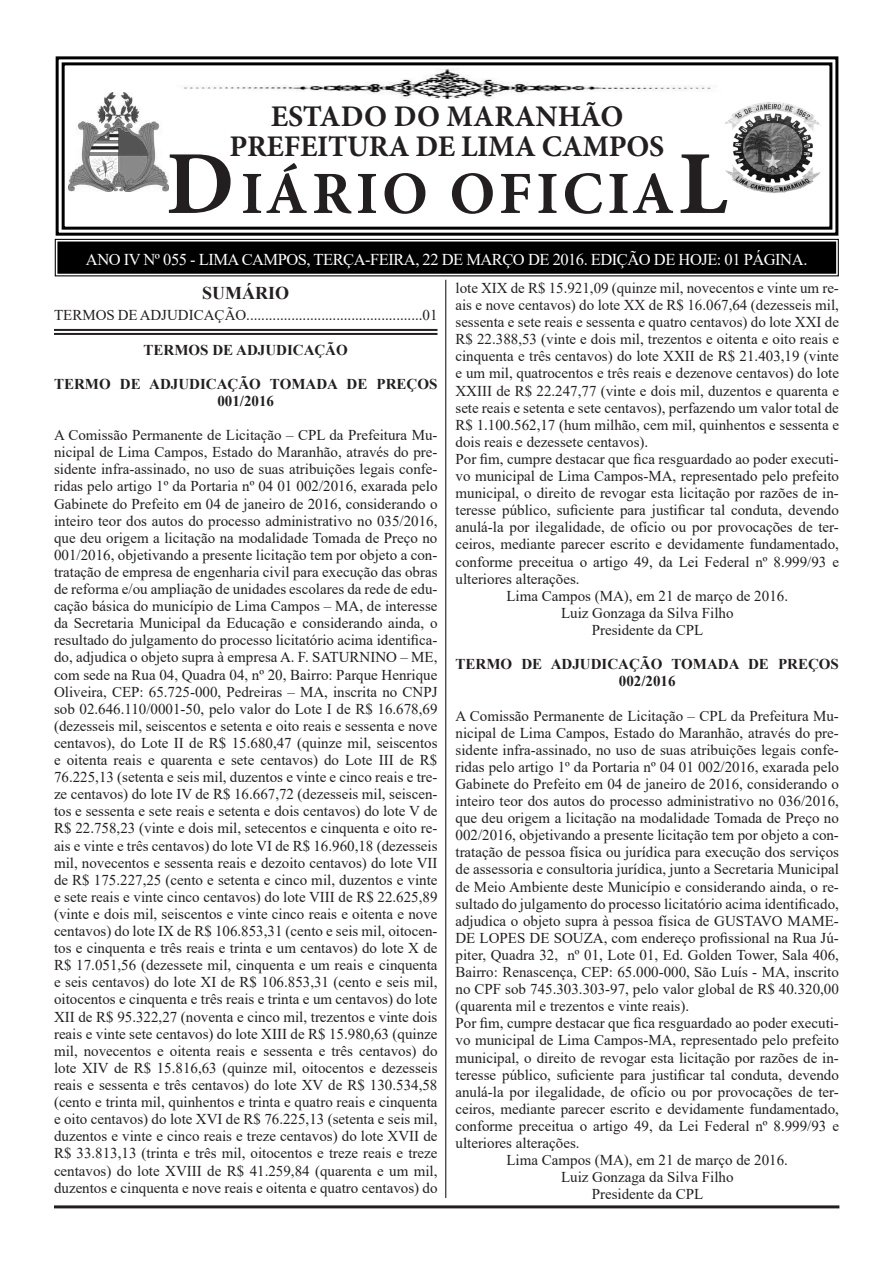
<style>
.page{position:relative;width:893px;height:1263px;background:#fff}
.page>*{position:absolute;margin:0;border:0;box-sizing:border-box;transform-origin:0 0}
.t1{font:700 60px "Minion Pro";letter-spacing:.06em;color:#231f20}
.t2{font:700 30px "Minion Pro";letter-spacing:-.01em;color:#231f20}
.t3{font:700 18px "Times New Roman";color:#231f20}
.t4{font:16.5px "Times New Roman";letter-spacing:-.03em;color:#fff}
.t5{font:15px/17.1px "Times New Roman";color:#231f20;text-align:justify}
.t6{font:700 15px/17.1px "Times New Roman";color:#231f20;text-align:center}
.s1{font-size:90px}
</style>
<div class="page">
<svg style="left:55px;top:56px;width:784px;height:180px"></svg>
<div style="left:62px;top:62px;width:770px;height:168px;border:3px solid #000"></div>
<svg style="left:54px;top:238px;width:785px;height:39px;background:#242424"></svg>
<div style="left:57px;top:241px;width:779px;height:33px;border:2px solid #000"></div>
<div style="left:61px;top:245px;width:771px;height:25px;border:1px solid #000"></div>
<img style="left:717px;top:97px;width:108px;height:103px">
<hr style="left:54px;top:1205px;width:785px;height:3px;background:#231f20">
<img style="left:68px;top:93px;width:101px;height:98px">
<img style="left:170px;top:69px;width:552px;height:30px">
<hr style="left:54px;top:329px;width:383px;height:2px;background:#231f20">
<hr style="left:54px;top:333px;width:383px;height:2px;background:#231f20">
<hr style="left:445px;top:280px;width:1px;height:918px;background:#231f20">
<p class="t2" style="left:271px;top:95px;width:354px">ESTADO DO MARANHÃO</p>
<p class="t2" style="left:230px;top:125px;width:436px">PREFEITURA DE LIMA CAMPOS</p>
<p class="t1" style="left:166px;top:151px;width:563px"><span class="s1">D</span>IÁRIO OFICIA<span class="s1">L</span></p>
<p class="t4" style="left:86px;top:248px;width:723px">ANO IV Nº 055 - LIMA CAMPOS, TERÇA-FEIRA, 22 DE MARÇO DE 2016. EDIÇÃO DE HOJE: 01 PÁGINA.</p>
<p class="t3" style="left:202px;top:280px;width:88px">SUMÁRIO</p>
<p class="t5" style="left:54px;top:306px;width:385px">TERMOS DE ADJUDICAÇÃO...............................................01</p>
<p class="t6" style="left:144px;top:341px;width:206px">TERMOS DE ADJUDICAÇÃO</p>
<p class="t6" style="left:54px;top:375px;width:385px">TERMO DE ADJUDICAÇÃO TOMADA DE PREÇOS<br>001/2016</p>
<p class="t5" style="left:54px;top:426px;width:385px">A Comissão Permanente de Licitação – CPL da Prefeitura Mu&shy;nicipal de Lima Campos, Estado do Maranhão, através do pre&shy;sidente infra-assinado, no uso de suas atribuições legais confe&shy;ridas pelo artigo 1º da Portaria nº 04 01 002/2016, exarada pelo Gabinete do Prefeito em 04 de janeiro de 2016, considerando o inteiro teor dos autos do processo administrativo no 035/2016, que deu origem a licitação na modalidade Tomada de Preço no 001/2016, objetivando a presente licitação tem por objeto a con&shy;tratação de empresa de engenharia civil para execução das obras de reforma e/ou ampliação de unidades escolares da rede de edu&shy;cação básica do município de Lima Campos – MA, de interesse da Secretaria Municipal da Educação e considerando ainda, o resultado do julgamento do processo licitatório acima identifica&shy;do, adjudica o objeto supra à empresa A. F. SATURNINO – ME, com sede na Rua 04, Quadra 04, nº 20, Bairro: Parque Henrique Oliveira, CEP: 65.725-000, Pedreiras – MA, inscrita no CNPJ sob 02.646.110/0001-50, pelo valor do Lote I de R$ 16.678,69 (dezesseis mil, seiscentos e setenta e oito reais e sessenta e nove centavos), do Lote II de R$ 15.680,47 (quinze mil, seiscentos e oitenta reais e quarenta e sete centavos) do Lote III de R$ 76.225,13 (setenta e seis mil, duzentos e vinte e cinco reais e tre&shy;ze centavos) do lote IV de R$ 16.667,72 (dezesseis mil, seiscen&shy;tos e sessenta e sete reais e setenta e dois centavos) do lote V de R$ 22.758,23 (vinte e dois mil, setecentos e cinquenta e oito re&shy;ais e vinte e três centavos) do lote VI de R$ 16.960,18 (dezesseis mil, novecentos e sessenta reais e dezoito centavos) do lote VII de R$ 175.227,25 (cento e setenta e cinco mil, duzentos e vinte e sete reais e vinte cinco centavos) do lote VIII de R$ 22.625,89 (vinte e dois mil, seiscentos e vinte cinco reais e oitenta e nove centavos) do lote IX de R$ 106.853,31 (cento e seis mil, oitocen&shy;tos e cinquenta e três reais e trinta e um centavos) do lote X de R$ 17.051,56 (dezessete mil, cinquenta e um reais e cinquenta e seis centavos) do lote XI de R$ 106.853,31 (cento e seis mil, oitocentos e cinquenta e três reais e trinta e um centavos) do lote XII de R$ 95.322,27 (noventa e cinco mil, trezentos e vinte dois reais e vinte sete centavos) do lote XIII de R$ 15.980,63 (quinze mil, novecentos e oitenta reais e sessenta e três centavos) do lote XIV de R$ 15.816,63 (quinze mil, oitocentos e dezesseis reais e sessenta e três centavos) do lote XV de R$ 130.534,58 (cento e trinta mil, quinhentos e trinta e quatro reais e cinquenta e oito centavos) do lote XVI de R$ 76.225,13 (setenta e seis mil, duzentos e vinte e cinco reais e treze centavos) do lote XVII de R$ 33.813,13 (trinta e três mil, oitocentos e treze reais e treze centavos) do lote XVIII de R$ 41.259,84 (quarenta e um mil, duzentos e cinquenta e nove reais e oitenta e quatro centavos) do</p>
<p class="t5" style="left:455px;top:279px;width:385px">lote XIX de R$ 15.921,09 (quinze mil, novecentos e vinte um re&shy;ais e nove centavos) do lote XX de R$ 16.067,64 (dezesseis mil, sessenta e sete reais e sessenta e quatro centavos) do lote XXI de R$ 22.388,53 (vinte e dois mil, trezentos e oitenta e oito reais e cinquenta e três centavos) do lote XXII de R$ 21.403,19 (vinte e um mil, quatrocentos e três reais e dezenove centavos) do lote XXIII de R$ 22.247,77 (vinte e dois mil, duzentos e quarenta e sete reais e setenta e sete centavos), perfazendo um valor total de R$ 1.100.562,17 (hum milhão, cem mil, quinhentos e sessenta e dois reais e dezessete centavos).</p>
<p class="t5" style="left:455px;top:450px;width:385px">Por fim, cumpre destacar que fica resguardado ao poder executi&shy;vo municipal de Lima Campos-MA, representado pelo prefeito municipal, o direito de revogar esta licitação por razões de in&shy;teresse público, suficiente para justificar tal conduta, devendo anulá-la por ilegalidade, de ofício ou por provocações de ter&shy;ceiros, mediante parecer escrito e devidamente fundamentado, conforme preceitua o artigo 49, da Lei Federal nº 8.999/93 e ulteriores alterações.</p>
<p class="t5" style="left:506px;top:587px;width:283px">Lima Campos (MA), em 21 de março de 2016.</p>
<p class="t5" style="left:561px;top:604px;width:174px">Luiz Gonzaga da Silva Filho</p>
<p class="t5" style="left:592px;top:621px;width:113px">Presidente da CPL</p>
<p class="t6" style="left:455px;top:655px;width:385px">TERMO DE ADJUDICAÇÃO TOMADA DE PREÇOS<br>002/2016</p>
<p class="t5" style="left:455px;top:706px;width:385px">A Comissão Permanente de Licitação – CPL da Prefeitura Mu&shy;nicipal de Lima Campos, Estado do Maranhão, através do pre&shy;sidente infra-assinado, no uso de suas atribuições legais confe&shy;ridas pelo artigo 1º da Portaria nº 04 01 002/2016, exarada pelo Gabinete do Prefeito em 04 de janeiro de 2016, considerando o inteiro teor dos autos do processo administrativo no 036/2016, que deu origem a licitação na modalidade Tomada de Preço no 002/2016, objetivando a presente licitação tem por objeto a con&shy;tratação de pessoa física ou jurídica para execução dos serviços de assessoria e consultoria jurídica, junto a Secretaria Municipal de Meio Ambiente deste Município e considerando ainda, o re&shy;sultado do julgamento do processo licitatório acima identificado, adjudica o objeto supra à pessoa física de GUSTAVO MAME-DE LOPES DE SOUZA, com endereço profissional na Rua Jú&shy;piter, Quadra 32, nº 01, Lote 01, Ed. Golden Tower, Sala 406, Bairro: Renascença, CEP: 65.000-000, São Luís - MA, inscrito no CPF sob 745.303.303-97, pelo valor global de R$ 40.320,00 (quarenta mil e trezentos e vinte reais).</p>
<p class="t5" style="left:455px;top:1014px;width:385px">Por fim, cumpre destacar que fica resguardado ao poder executi&shy;vo municipal de Lima Campos-MA, representado pelo prefeito municipal, o direito de revogar esta licitação por razões de in&shy;teresse público, suficiente para justificar tal conduta, devendo anulá-la por ilegalidade, de ofício ou por provocações de ter&shy;ceiros, mediante parecer escrito e devidamente fundamentado, conforme preceitua o artigo 49, da Lei Federal nº 8.999/93 e ulteriores alterações.</p>
<p class="t5" style="left:506px;top:1151px;width:283px">Lima Campos (MA), em 21 de março de 2016.</p>
<p class="t5" style="left:561px;top:1168px;width:174px">Luiz Gonzaga da Silva Filho</p>
<p class="t5" style="left:592px;top:1185px;width:113px">Presidente da CPL</p>
</div>
